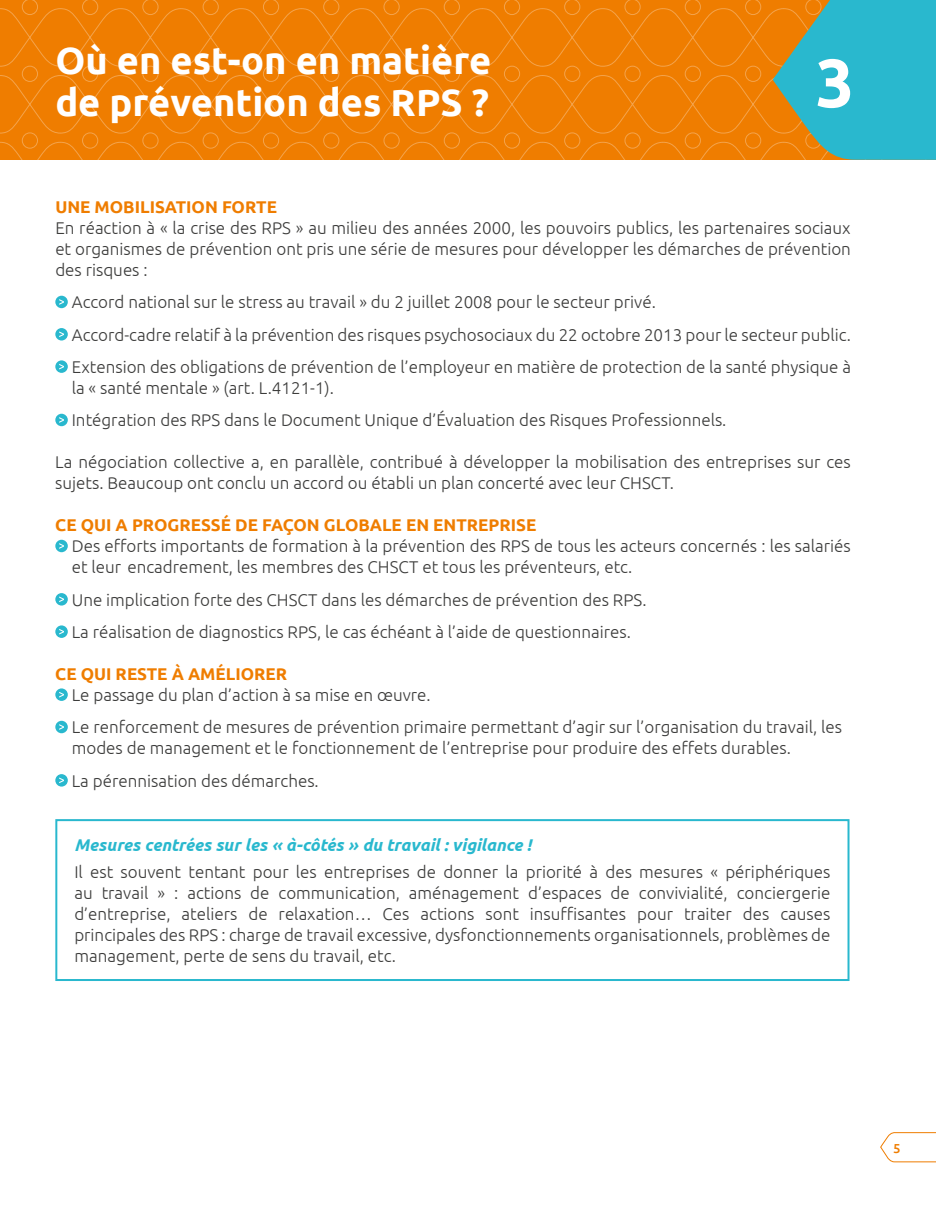
<style>
.page{position:relative;width:936px;height:1219px;background:#fff}
.page>*{position:absolute;margin:0;border:0;box-sizing:border-box;transform-origin:0 0}
.t1{font:700 68px "Ubuntu";color:#fff}
.t2{font:700 38px/42px "Ubuntu";color:#fff}
.t3{font:300 17px/21px "Ubuntu";color:#3c3c3b}
.t4{font:700 17px "Ubuntu";color:#ef7d00}
.t5{font:italic 700 17px "Ubuntu";color:#29b8ce}
.t6{font:500 13px "Ubuntu";color:#ef7d00}
</style>
<div class="page">
<svg style="left:880px;top:1132px;width:55px;height:31px"></svg>
<svg style="left:0;top:0;width:772px;height:160px;background:#ef7f04"></svg>
<div style="left:55px;top:296px;width:13px;height:12px;background:#29b8ce;border-radius:50%"></div>
<svg style="left:59px;top:299px;width:5px;height:6px"></svg>
<svg style="left:55px;top:328px;width:13px;height:13px"></svg>
<svg style="left:59px;top:331px;width:5px;height:6px"></svg>
<svg style="left:55px;top:360px;width:13px;height:13px"></svg>
<svg style="left:59px;top:364px;width:5px;height:5px"></svg>
<div style="left:55px;top:414px;width:13px;height:12px;background:#29b8ce;border-radius:50%"></div>
<svg style="left:59px;top:417px;width:5px;height:6px"></svg>
<div style="left:55px;top:540px;width:13px;height:12px;background:#29b8ce;border-radius:50%"></div>
<svg style="left:59px;top:543px;width:5px;height:6px"></svg>
<svg style="left:55px;top:593px;width:13px;height:13px"></svg>
<svg style="left:59px;top:596px;width:5px;height:6px"></svg>
<svg style="left:55px;top:625px;width:13px;height:13px"></svg>
<svg style="left:59px;top:629px;width:5px;height:5px"></svg>
<svg style="left:55px;top:688px;width:13px;height:13px"></svg>
<svg style="left:59px;top:692px;width:5px;height:5px"></svg>
<div style="left:55px;top:721px;width:13px;height:12px;background:#29b8ce;border-radius:50%"></div>
<svg style="left:59px;top:724px;width:5px;height:6px"></svg>
<svg style="left:55px;top:774px;width:13px;height:13px"></svg>
<svg style="left:59px;top:777px;width:5px;height:6px"></svg>
<svg style="left:772px;top:0;width:163px;height:160px;background:#4dada8"></svg>
<div style="left:55px;top:819px;width:794px;height:162px;border:2px solid #29b8ce"></div>
<h2 class="t2" style="left:55px;top:39px;width:437px">Où en est-on en matière de prévention des RPS ?</h2>
<h1 class="t1" style="left:815px;top:42px;width:40px">3</h1>
<p class="t4" style="left:55px;top:196px;width:223px">UNE MOBILISATION FORTE</p>
<p class="t3" style="left:55px;top:217px;width:797px;text-align:justify">En réaction à « la crise des RPS » au milieu des années 2000, les pouvoirs publics, les partenaires sociaux et organismes de prévention ont pris une série de mesures pour développer les démarches de prévention des risques :</p>
<p class="t3" style="left:72px;top:285px;width:780px;line-height:32.4px">Accord national sur le stress au travail » du 2 juillet 2008 pour le secteur privé.<br>Accord-cadre relatif à la prévention des risques psychosociaux du 22 octobre 2013 pour le secteur public.<br>Extension des obligations de prévention de l’employeur en matière de protection de la santé physique à</p>
<p class="t3" style="left:72px;top:371px;width:656px;line-height:32.4px">la « santé mentale » (art. L.4121-1).<br>Intégration des RPS dans le Document Unique d’Évaluation des Risques Professionnels.</p>
<p class="t3" style="left:55px;top:451px;width:797px">La négociation collective a, en parallèle, contribué à développer la mobilisation des entreprises sur ces sujets. Beaucoup ont conclu un accord ou établi un plan concerté avec leur CHSCT.</p>
<p class="t4" style="left:55px;top:515px;width:482px">CE QUI A PROGRESSÉ DE FAÇON GLOBALE EN ENTREPRISE</p>
<p class="t3" style="left:72px;top:535px;width:780px">Des efforts importants de formation à la prévention des RPS de tous les acteurs concernés : les salariés et leur encadrement, les membres des CHSCT et tous les préventeurs, etc.</p>
<p class="t3" style="left:72px;top:583px;width:576px;line-height:32.4px">Une implication forte des CHSCT dans les démarches de prévention des RPS.<br>La réalisation de diagnostics RPS, le cas échéant à l’aide de questionnaires.</p>
<p class="t4" style="left:55px;top:663px;width:233px">CE QUI RESTE À AMÉLIORER</p>
<p class="t3" style="left:72px;top:678px;width:771px;line-height:32.4px">Le passage du plan d’action à sa mise en œuvre.<br>Le renforcement de mesures de prévention primaire permettant d’agir sur l’organisation du travail, les</p>
<p class="t3" style="left:72px;top:732px;width:720px;line-height:32.4px">modes de management et le fonctionnement de l’entreprise pour produire des effets durables.<br>La pérennisation des démarches.</p>
<p class="t5" style="left:74px;top:835px;width:458px">Mesures centrées sur les « à-côtés » du travail : vigilance !</p>
<p class="t3" style="left:74px;top:861px;width:757px;text-align:justify">Il est souvent tentant pour les entreprises de donner la priorité à des mesures « périphériques au travail » : actions de communication, aménagement d’espaces de convivialité, conciergerie d’entreprise, ateliers de relaxation… Ces actions sont insuffisantes pour traiter des causes principales des RPS : charge de travail excessive, dysfonctionnements organisationnels, problèmes de management, perte de sens du travail, etc.</p>
<p class="t6" style="left:893px;top:1140px;width:9px">5</p>
</div>
